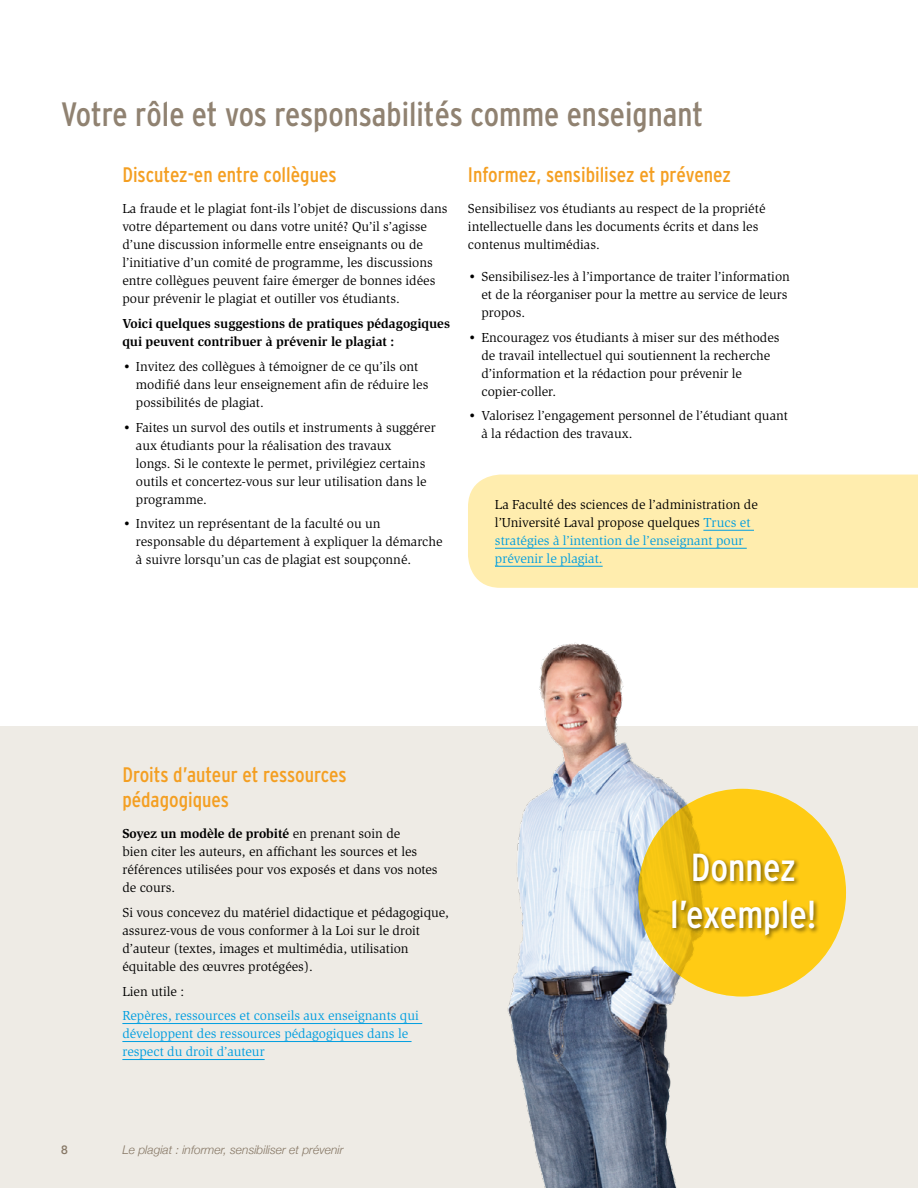
<style>
.page{position:relative;width:918px;height:1188px;background:#fff}
.page>*{position:absolute;margin:0;border:0;box-sizing:border-box;transform-origin:0 0}
.t1{font:condensed 39px/46.8px "Interstate";color:#fff;text-align:center}
.t2{font:condensed 33.75px "Interstate";color:#908271}
.t3{font:condensed 21px/25.2px "Interstate";color:#f49f22}
.t4{font:13.5px/18px "Slimbach ITC";color:#000}
.t5{font:13.5px/18px "Slimbach ITC";color:#009ee0}
.t6{font:700 13.5px/18px "Slimbach ITC";color:#000}
.t7{font:italic 300 12px "Helvetica Neue";color:#908271}
.t8{font:500 12px "Helvetica Neue";color:#908271}
.s1{color:#009ee0}
.s2{font-weight:700}
</style>
<div class="page">
<div style="left:0;top:726px;width:918px;height:462px;background:#eeebe5"></div>
<hr style="left:122px;top:1023px;width:300px;height:1px;background:#009ee0">
<hr style="left:122px;top:1041px;width:290px;height:1px;background:#009ee0">
<hr style="left:122px;top:1059px;width:143px;height:1px;background:#009ee0">
<img style="left:507px;top:642px;width:217px;height:546px">
<svg style="left:638px;top:789px;width:208px;height:207px;background:#fac714"></svg>
<div style="left:670px;top:851px;width:150px;height:90px;background:#000;opacity:.5"></div>
<div style="left:468px;top:475px;width:450px;height:113px;background:#ffedae"></div>
<hr style="left:703px;top:530px;width:51px;height:1px;background:#009ee0">
<hr style="left:495px;top:548px;width:252px;height:1px;background:#009ee0">
<hr style="left:495px;top:566px;width:108px;height:1px;background:#009ee0">
<h2 class="t2" style="left:61px;top:96px;width:644px">Votre rôle et vos responsabilités comme enseignant</h2>
<h3 class="t3" style="left:468px;top:162px;width:265px">Informez, sensibilisez et prévenez</h3>
<p class="t4" style="left:468px;top:200px;width:299px">Sensibilisez vos étudiants au respect de la propriété intellectuelle dans les documents écrits et dans les contenus multimédias.</p>
<p class="t4" style="left:481px;top:268px;width:310px;text-indent:-14px">• Sensibilisez-les à l’importance de traiter l’information et de la réorganiser pour la mettre au service de leurs propos.</p>
<p class="t4" style="left:481px;top:328px;width:300px;text-indent:-14px">• Encouragez vos étudiants à miser sur des méthodes de travail intellectuel qui soutiennent la recherche d’information et la rédaction pour prévenir le copier-coller.</p>
<p class="t4" style="left:481px;top:407px;width:308px;text-indent:-14px">• Valorisez l’engagement personnel de l’étudiant quant à la rédaction des travaux.</p>
<h3 class="t3" style="left:122px;top:162px;width:216px">Discutez-en entre collègues</h3>
<p class="t4" style="left:122px;top:200px;width:327px">La fraude et le plagiat font-ils l’objet de discussions dans votre département ou dans votre unité? Qu’il s’agisse d’une discussion informelle entre enseignants ou de l’initiative d’un comité de programme, les discussions entre collègues peuvent faire émerger de bonnes idées pour prévenir le plagiat et outiller vos étudiants.</p>
<p class="t6" style="left:122px;top:315px;width:329px">Voici quelques suggestions de pratiques pédagogiques qui peuvent contribuer à prévenir le plagiat :</p>
<p class="t4" style="left:136px;top:358px;width:294px;text-indent:-14px">• Invitez des collègues à témoigner de ce qu’ils ont modifié dans leur enseignement afin de réduire les possibilités de plagiat.</p>
<p class="t4" style="left:136px;top:418px;width:301px;text-indent:-14px">• Faites un survol des outils et instruments à suggérer aux étudiants pour la réalisation des travaux<br>longs. Si le contexte le permet, privilégiez certains outils et concertez-vous sur leur utilisation dans le programme.</p>
<p class="t4" style="left:136px;top:515px;width:308px;text-indent:-14px">• Invitez un représentant de la faculté ou un responsable du département à expliquer la démarche à suivre lorsqu’un cas de plagiat est soupçonné.</p>
<p class="t4" style="left:495px;top:496px;width:264px">La Faculté des sciences de l’administration de l’Université Laval propose quelques <span class="s1">Trucs et stratégies à l’intention de l’enseignant pour prévenir le plagiat.</span></p>
<h3 class="t3" style="left:122px;top:761px;width:226px">Droits d’auteur et ressources pédagogiques</h3>
<p class="t4" style="left:122px;top:825px;width:317px"><span class="s2">Soyez un modèle de probité</span> en prenant soin de<br>bien citer les auteurs, en affichant les sources et les références utilisées pour vos exposés et dans vos notes de cours.</p>
<p class="t4" style="left:122px;top:904px;width:328px">Si vous concevez du matériel didactique et pédagogique, assurez-vous de vous conformer à la Loi sur le droit d’auteur (textes, images et multimédia, utilisation équitable des œuvres protégées).</p>
<p class="t4" style="left:122px;top:982px;width:63px">Lien utile :</p>
<p class="t5" style="left:122px;top:1007px;width:298px">Repères, ressources et conseils aux enseignants qui développent des ressources pédagogiques dans le respect du droit d’auteur</p>
<p class="t8" style="left:61px;top:1143px;width:8px">8</p>
<p class="t7" style="left:122px;top:1143px;width:223px">Le plagiat : informer, sensibiliser et prévenir</p>
<h1 class="t1" style="left:670px;top:844px;width:148px">Donnez l’exemple!</h1>
</div>
